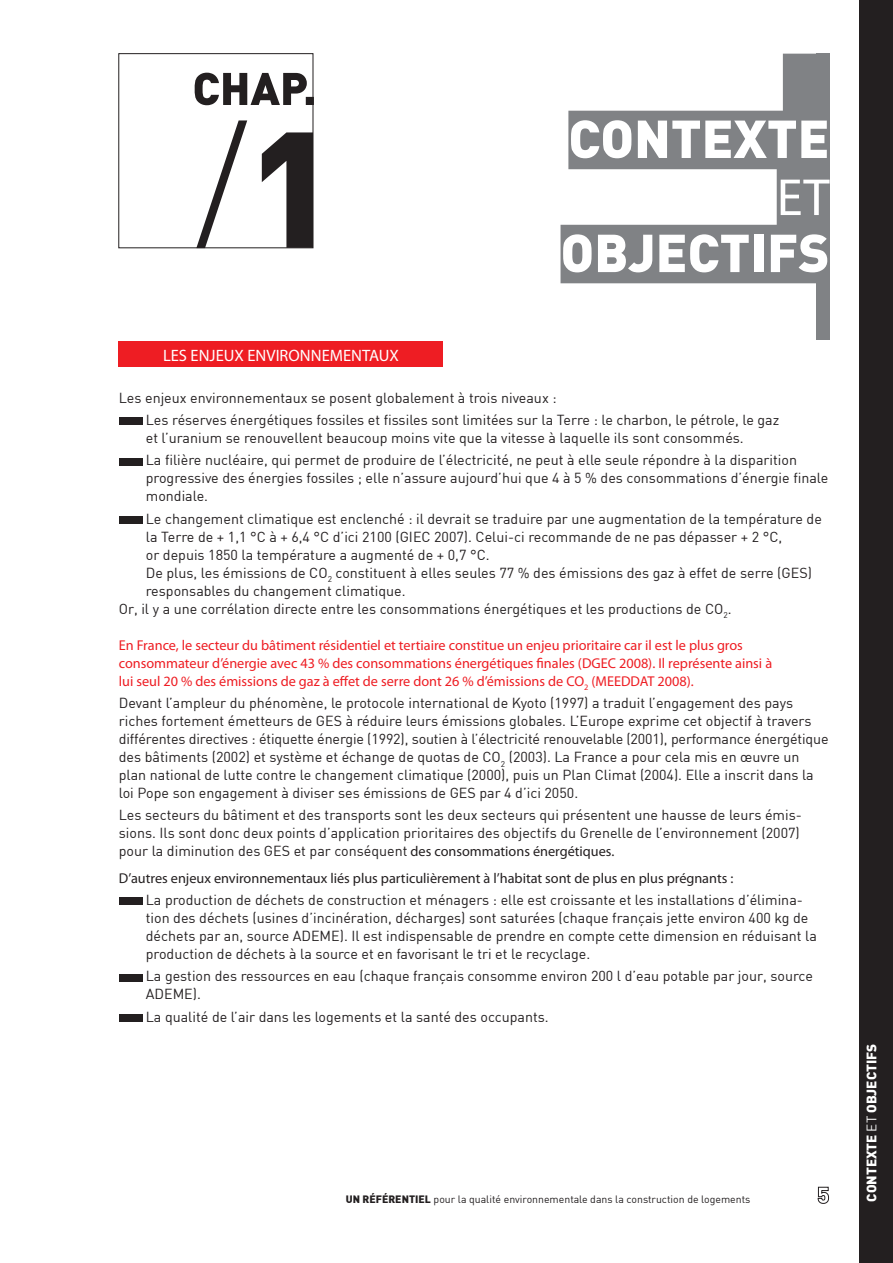
<style>
.page{position:relative;width:893px;height:1263px;background:#fff}
.page>*{position:absolute;margin:0;border:0;box-sizing:border-box;transform-origin:0 0}
.t1{font:900 52.5px "DIN";color:#fff}
.t2{font:52.5px "Myriad Pro";color:#fff}
.t3{font:16.5px "Myriad Pro";color:#fff}
.t4{font:14.25px/18px "DIN";color:#231f20}
.t5{font:14.25px/18px "Myriad Pro";color:#ee1d23}
.t6{font:14.25px "Myriad Pro";color:#231f20}
.t7{font:900 13.5px "DIN";color:#fff}
.t8{font:10.5px "DIN";color:#231f20}
.s1{font-family:"Myriad Pro"}
.s2{font-weight:900}
.s3{font-weight:400}
</style>
<div class="page">
<svg style="left:817px;top:1186px;width:11px;height:17px"></svg>
<div style="left:859px;top:0;width:33px;height:1262px;background:#231f20"></div>
<div style="left:815px;top:54px;width:14px;height:286px;background:#808285"></div>
<div style="left:782px;top:54px;width:35px;height:58px;background:#808285"></div>
<div style="left:568px;top:111px;width:261px;height:58px;background:#808285"></div>
<div style="left:776px;top:168px;width:53px;height:58px;background:#808285"></div>
<div style="left:560px;top:225px;width:269px;height:58px;background:#808285"></div>
<div style="left:119px;top:341px;width:324px;height:25px;background:#ee1d23"></div>
<div style="left:118px;top:53px;width:195px;height:195px;border:1px solid #231f20"></div>
<svg style="left:196px;top:120px;width:117px;height:128px"></svg>
<svg style="left:194px;top:73px;width:120px;height:32px"></svg>
<div style="left:119px;top:417px;width:23px;height:7px;background:#231f20"></div>
<div style="left:119px;top:458px;width:23px;height:7px;background:#231f20"></div>
<div style="left:119px;top:516px;width:23px;height:7px;background:#231f20"></div>
<div style="left:119px;top:897px;width:23px;height:7px;background:#231f20"></div>
<div style="left:119px;top:973px;width:23px;height:8px;background:#231f20"></div>
<div style="left:119px;top:1014px;width:23px;height:7px;background:#231f20"></div>
<h1 class="t1" style="left:568px;top:104px;width:262px">CONTEXTE</h1>
<h1 class="t2" style="left:776px;top:165px;width:54px">ET</h1>
<h1 class="t1" style="left:560px;top:218px;width:270px">OBJECTIFS</h1>
<p class="t3" style="left:163px;top:345px;width:237px">LES ENJEUX ENVIRONNEMENTAUX</p>
<p class="t4" style="left:146px;top:386px;width:634px;line-height:22.2px;text-indent:-27px">Les enjeux environnementaux se posent globalement à trois niveaux :<br>Les réserves énergétiques fossiles et fissiles sont limitées sur la Terre : le charbon, le pétrole, le gaz</p>
<p class="t4" style="left:146px;top:426px;width:652px;line-height:22.2px">et l’uranium se renouvellent beaucoup moins vite que la vitesse à laquelle ils sont consommés.<br>La filière nucléaire, qui permet de produire de l’électricité, ne peut à elle seule répondre à la disparition</p>
<p class="t4" style="left:146px;top:468px;width:683px">progressive des énergies fossiles ; elle n’assure aujourd’hui que 4 à 5 % des consommations d’énergie finale mondiale.</p>
<p class="t4" style="left:146px;top:509px;width:677px">Le changement climatique est enclenché : il devrait se traduire par une augmentation de la température de</p>
<p class="t4" style="left:146px;top:527px;width:637px">la Terre de + 1,1 °C à + 6,4 °C d’ici 2100 (GIEC 2007). Celui-ci recommande de ne pas dépasser + 2 °C,</p>
<p class="t4" style="left:146px;top:545px;width:345px">or depuis 1850 la température a augmenté de + 0,7 °C.</p>
<p class="t4" style="left:146px;top:563px;width:667px">De plus, les émissions de CO<sub>2</sub> constituent à elles seules 77 % des émissions des gaz à effet de serre (GES)</p>
<p class="t4" style="left:146px;top:581px;width:261px">responsables du changement climatique.</p>
<p class="t4" style="left:119px;top:599px;width:614px">Or, il y a une corrélation directe entre les consommations énergétiques et les productions de CO<sub>2</sub>.</p>
<p class="t5" style="left:119px;top:635px;width:654px">En France, le secteur du bâtiment résidentiel et tertiaire constitue un enjeu prioritaire car il est le plus gros consommateur d’énergie avec 43 % des consommations énergétiques finales (DGEC 2008). Il représente ainsi à lui seul 20 % des émissions de gaz à effet de serre dont 26 % d’émissions de CO<sub>2</sub> (MEEDDAT 2008).</p>
<p class="t4" style="left:119px;top:693px;width:711px">Devant l’ampleur du phénomène, le protocole international de Kyoto (1997) a traduit l’engagement des pays riches fortement émetteurs de GES à réduire leurs émissions globales. L’Europe exprime cet objectif à travers différentes directives : étiquette énergie (1992), soutien à l’électricité renouvelable (2001), performance énergétique des bâtiments (2002) et système et échange de quotas de CO<sub>2</sub> (2003). La France a pour cela mis en œuvre un plan national de lutte contre le changement climatique (2000), puis un Plan Climat (2004). Elle a inscrit dans la loi Pope son engagement à diviser ses émissions de GES par 4 d’ici 2050.</p>
<p class="t4" style="left:119px;top:805px;width:684px">Les secteurs du bâtiment et des transports sont les deux secteurs qui présentent une hausse de leurs émis&shy;sions. Ils sont donc deux points d’application prioritaires des objectifs du Grenelle de l’environnement (2007) pour la diminution des GES et par conséquent <span class="s1">des consommations énergétiques.</span></p>
<p class="t6" style="left:119px;top:869px;width:616px">D’autres enjeux environnementaux liés plus particulièrement à l’habitat sont de plus en plus prégnants :</p>
<p class="t4" style="left:146px;top:890px;width:672px">La production de déchets de construction et ménagers : elle est croissante et les installations d’élimina&shy;tion des déchets (usines d’incinération, décharges) sont saturées (chaque français jette environ 400 kg de déchets par an, source ADEME). Il est indispensable de prendre en compte cette dimension en réduisant la production de déchets à la source et en favorisant le tri et le recyclage.</p>
<p class="t4" style="left:146px;top:966px;width:668px">La gestion des ressources en eau (chaque français consomme environ 200 l d’eau potable par jour, source<br>ADEME).</p>
<p class="t4" style="left:146px;top:1006px;width:404px">La qualité de l’air dans les logements et la santé des occupants.</p>
<p class="t8" style="left:346px;top:1192px;width:406px"><span class="s2">UN RÉFÉRENTIEL</span> pour la qualité environnementale dans la construction de logements</p>
<p class="t7" style="left:862px;top:1201px;width:158px;rotate:-90deg">Contexte <span class="s3">et</span> objectifs</p>
</div>
